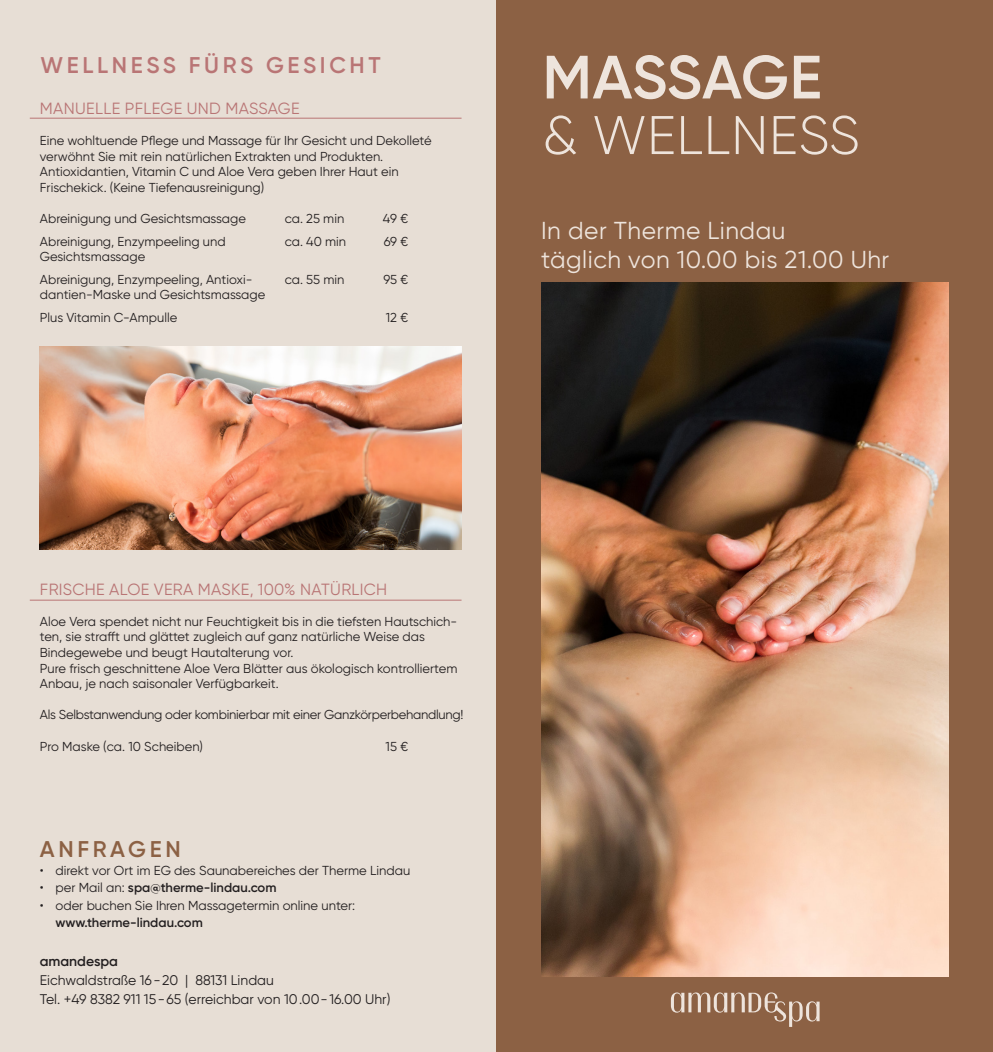
<style>
.page{position:relative;width:993px;height:1052px;background:#fff}
.page>*{position:absolute;margin:0;border:0;box-sizing:border-box;transform-origin:0 0}
.t1{font:600 60.9px "Gilroy";letter-spacing:-.005em;color:#eee4dc}
.t2{font:300 54.25px "Gilroy";letter-spacing:.01em;color:#eee4dc}
.t3{font:24.5px/29.8px "Gilroy";letter-spacing:.02em;color:#eee4dc}
.t4{font:600 22.75px "Gilroy";letter-spacing:.16em;color:#b97575}
.t5{font:600 22.75px "Gilroy";letter-spacing:.16em;color:#8c6144}
.t6{font:16.28px "Gilroy";letter-spacing:.02em;color:#b97575}
.t7{font:14px/19.2px "Gilroy";color:#231f20}
.t8{font:600 14px "Gilroy";color:#231f20}
.t9{font:13.12px "Gilroy";color:#231f20}
.t10{font:600 13.12px "Gilroy";color:#231f20}
.t11{font:12.95px/15.6px "Gilroy";color:#231f20}
.t12{font:12.95px "Gilroy";letter-spacing:-.02em;color:#231f20}
.s1{font-weight:400}
</style>
<div class="page">
<div style="left:0;top:0;width:992px;height:1052px;background:#e7ded5"></div>
<div style="left:496px;top:0;width:496px;height:1052px;background:#8c6144"></div>
<hr style="left:30px;top:118px;width:431px;height:1px;background:#b97575">
<hr style="left:30px;top:600px;width:431px;height:1px;background:#b97575">
<img style="left:40px;top:346px;width:421px;height:204px">
<svg style="left:670px;top:992px;width:149px;height:35px"></svg>
<img style="left:541px;top:283px;width:406px;height:693px">
<h3 class="t4" style="left:41px;top:51px;width:341px">WELLNESS FÜRS GESICHT</h3>
<h1 class="t1" style="left:542px;top:39px;width:281px">MASSAGE</h1>
<h2 class="t2" style="left:542px;top:102px;width:319px">&amp; WELLNESS</h2>
<p class="t6" style="left:40px;top:98px;width:261px">MANUELLE PFLEGE UND MASSAGE</p>
<p class="t11" style="left:40px;top:132px;width:393px">Eine wohltuende Pflege und Massage für Ihr Gesicht und Dekolleté verwöhnt Sie mit rein natürlichen Extrakten und Produkten.<br>Antioxidantien, Vitamin C und Aloe Vera geben Ihrer Haut ein Frischekick. (Keine Tiefenausreinigung)</p>
<p class="t11" style="left:40px;top:210px;width:207px">Abreinigung und Gesichtsmassage</p>
<p class="t11" style="left:284px;top:210px;width:61px">ca. 25 min</p>
<p class="t11" style="left:383px;top:210px;width:27px">49 €</p>
<p class="t11" style="left:40px;top:233px;width:187px">Abreinigung, Enzympeeling und</p>
<p class="t11" style="left:284px;top:233px;width:63px">ca. 40 min</p>
<p class="t11" style="left:383px;top:233px;width:26px">69 €</p>
<p class="t11" style="left:40px;top:245px;width:214px;line-height:22.8px">Gesichtsmassage<br>Abreinigung, Enzympeeling, Antioxi-</p>
<h3 class="t3" style="left:541px;top:215px;width:349px">In der Therme Lindau<br>täglich von 10.00 bis 21.00 Uhr</h3>
<p class="t11" style="left:284px;top:271px;width:61px">ca. 55 min</p>
<p class="t11" style="left:383px;top:271px;width:26px">95 €</p>
<p class="t11" style="left:40px;top:283px;width:227px;line-height:22.8px">dantien-Maske und Gesichtsmassage<br>Plus Vitamin C-Ampulle</p>
<p class="t11" style="left:386px;top:310px;width:24px">12 €</p>
<p class="t6" style="left:40px;top:579px;width:349px">FRISCHE ALOE VERA MASKE, 100% NATÜRLICH</p>
<p class="t11" style="left:40px;top:613px;width:419px">Aloe Vera spendet nicht nur Feuchtigkeit bis in die tiefsten Hautschich&shy;ten, sie strafft und glättet zugleich auf ganz natürliche Weise das Bindegewebe und beugt Hautalterung vor.<br>Pure frisch geschnittene Aloe Vera Blätter aus ökologisch kontrolliertem Anbau, je nach saisonaler Verfügbarkeit.</p>
<p class="t12" style="left:40px;top:707px;width:425px">Als Selbstanwendung oder kombinierbar mit einer Ganzkörperbehandlung!</p>
<p class="t11" style="left:40px;top:738px;width:165px">Pro Maske (ca. 10 Scheiben)</p>
<p class="t11" style="left:385px;top:738px;width:24px">15 €</p>
<h3 class="t5" style="left:40px;top:835px;width:142px">ANFRAGEN</h3>
<p class="t9" style="left:40px;top:862px;width:372px">• direkt vor Ort im EG des Saunabereiches der Therme Lindau</p>
<p class="t10" style="left:40px;top:879px;width:238px"><span class="s1">• per Mail an:</span> spa@therme-lindau.com</p>
<p class="t9" style="left:40px;top:897px;width:317px">• oder buchen Sie Ihren Massagetermin online unter:</p>
<p class="t10" style="left:55px;top:914px;width:149px">www.therme-lindau.com</p>
<p class="t8" style="left:40px;top:952px;width:80px">amandespa</p>
<p class="t7" style="left:40px;top:970px;width:352px">Eichwaldstraße 16-20 | 88131 Lindau<br>Tel. +49 8382 911 15-65 (erreichbar von 10.00-16.00 Uhr)</p>
</div>
